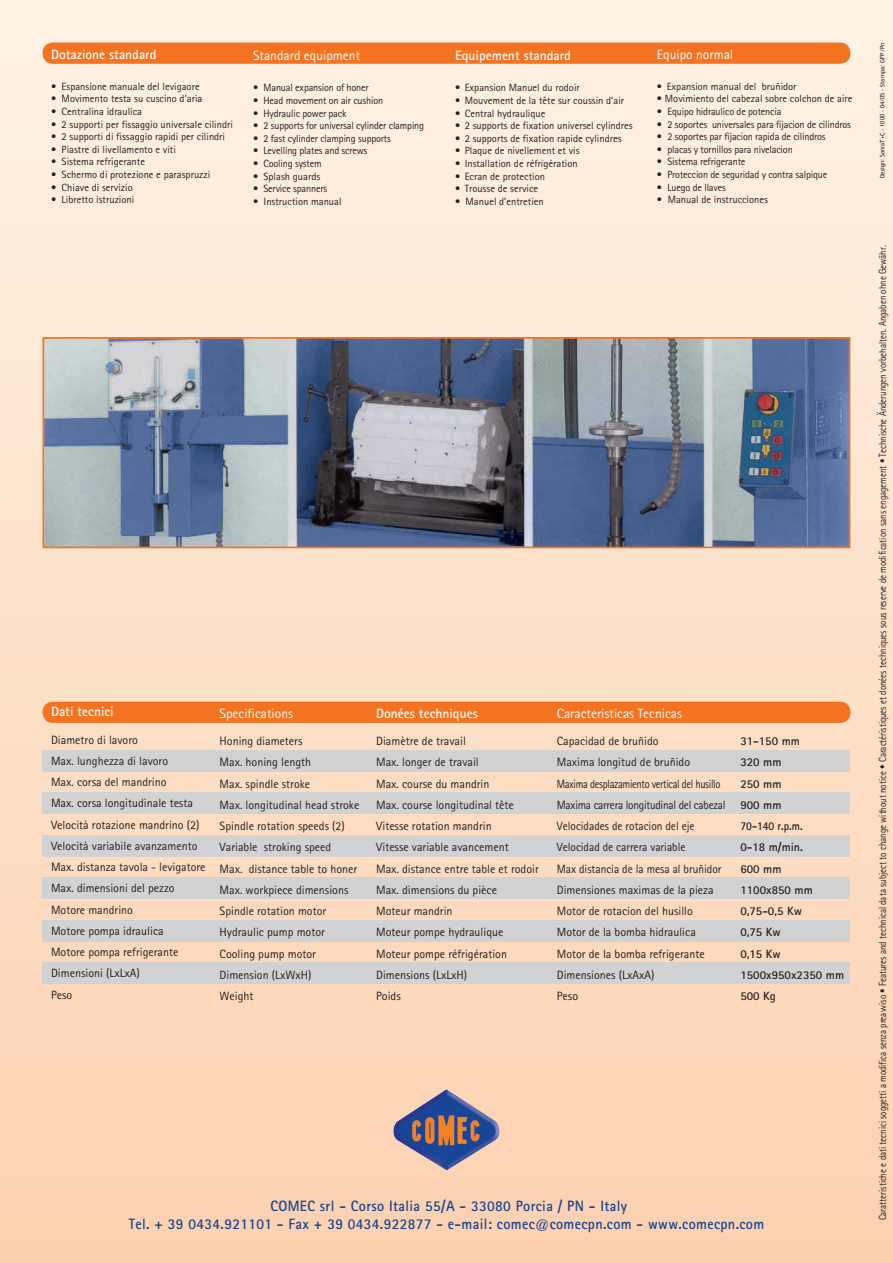
<style>
.page{position:relative;width:893px;height:1263px;background:#fff}
.page>*{position:absolute;margin:0;border:0;box-sizing:border-box;transform-origin:0 0}
.t1{font:700 15px/18px "Rotis Sans Serif";letter-spacing:.025em;color:#164391;text-align:center;scale:.95 1}
.t2{font:13.5px "Rotis Sans Serif";color:#fff}
.t3{font:700 13.5px "Rotis Sans Serif";color:#fff}
.t4{font:12px/21.3px "Rotis Sans Serif";color:#231f20}
.t5{font:700 12px/21.3px "Rotis Sans Serif";color:#231f20}
.t6{font:10.5px "Rotis Sans Serif";color:#231f20}
.t7{font:10.5px "Rotis Sans Serif";color:#231f20;scale:.85 1}
.t8{font:6px "Trebuchet MS";color:#231f20}
</style>
<div class="page">
<div style="left:0;top:0;width:893px;height:1263px;background:linear-gradient(to bottom,#fef2e3,#fcd1b0)"></div>
<div style="left:43px;top:702px;width:807px;height:21px;background:#f47321;border-radius:11px"></div>
<div style="left:43px;top:750px;width:807px;height:21px;background:#d1d2d4"></div>
<div style="left:43px;top:793px;width:807px;height:21px;background:#d1d2d4"></div>
<div style="left:43px;top:835px;width:807px;height:21px;background:#d1d2d4"></div>
<div style="left:43px;top:878px;width:807px;height:21px;background:#d1d2d4"></div>
<div style="left:43px;top:920px;width:807px;height:21px;background:#d1d2d4"></div>
<div style="left:43px;top:963px;width:807px;height:21px;background:#d1d2d4"></div>
<div style="left:43px;top:43px;width:807px;height:21px;background:#f47321;border-radius:10px"></div>
<img style="left:46px;top:340px;width:801px;height:205px">
<div style="left:43px;top:337px;width:807px;height:211px;border:2px solid #f47321"></div>
<img style="left:393px;top:1089px;width:106px;height:81px">
<p class="t3" style="left:51px;top:46px;width:107px">Dotazione standard</p>
<p class="t6" style="left:51px;top:80px;width:150px">• Espansione manuale del levigaore</p>
<p class="t6" style="left:51px;top:93px;width:153px">• Movimento testa su cuscino d’aria</p>
<p class="t6" style="left:51px;top:105px;width:93px">• Centralina idraulica</p>
<p class="t6" style="left:51px;top:118px;width:183px">• 2 supporti per fissaggio universale cilindri</p>
<p class="t6" style="left:51px;top:130px;width:176px">• 2 supporti di fissaggio rapidi per cilindri</p>
<p class="t6" style="left:51px;top:143px;width:126px">• Piastre di livellamento e viti</p>
<p class="t6" style="left:51px;top:156px;width:96px">• Sistema refrigerante</p>
<p class="t6" style="left:51px;top:168px;width:161px">• Schermo di protezione e paraspruzzi</p>
<p class="t6" style="left:51px;top:181px;width:83px">• Chiave di servizio</p>
<p class="t6" style="left:51px;top:193px;width:85px">• Libretto istruzioni</p>
<p class="t2" style="left:253px;top:48px;width:109px">Standard equipment</p>
<p class="t6" style="left:253px;top:82px;width:117px">• Manual expansion of honer</p>
<p class="t6" style="left:253px;top:94px;width:132px">• Head movement on air cushion</p>
<p class="t6" style="left:253px;top:107px;width:95px">• Hydraulic power pack</p>
<p class="t6" style="left:253px;top:119px;width:173px">• 2 supports for universal cylinder clamping</p>
<p class="t6" style="left:253px;top:132px;width:139px">• 2 fast cylinder clamping supports</p>
<p class="t6" style="left:253px;top:145px;width:116px">• Levelling plates and screws</p>
<p class="t6" style="left:253px;top:157px;width:70px">• Cooling system</p>
<p class="t6" style="left:253px;top:170px;width:69px">• Splash guards</p>
<p class="t6" style="left:253px;top:182px;width:76px">• Service spanners</p>
<p class="t6" style="left:253px;top:195px;width:90px">• Instruction manual</p>
<p class="t3" style="left:455px;top:47px;width:117px">Equipement standard</p>
<p class="t6" style="left:455px;top:82px;width:126px">• Expansion Manuel du rodoir</p>
<p class="t6" style="left:455px;top:94px;width:171px">• Mouvement de la tête sur coussin d’air</p>
<p class="t6" style="left:455px;top:107px;width:92px">• Central hydraulique</p>
<p class="t6" style="left:455px;top:119px;width:179px">• 2 supports de fixation universel cylindres</p>
<p class="t6" style="left:455px;top:132px;width:168px">• 2 supports de fixation rapide cylindres</p>
<p class="t6" style="left:455px;top:145px;width:126px">• Plaque de nivellement et vis</p>
<p class="t6" style="left:455px;top:157px;width:124px">• Installation de réfrigération</p>
<p class="t6" style="left:455px;top:170px;width:92px">• Ecran de protection</p>
<p class="t6" style="left:455px;top:182px;width:85px">• Trousse de service</p>
<p class="t6" style="left:455px;top:195px;width:90px">• Manuel d’entretien</p>
<p class="t2" style="left:657px;top:46px;width:78px">Equipo normal</p>
<p class="t6" style="left:657px;top:80px;width:141px">• Expansion manual del bruñidor</p>
<p class="t6" style="left:657px;top:93px;width:197px">• Movimiento del cabezal sobre colchon de aire</p>
<p class="t6" style="left:657px;top:105px;width:126px">• Equipo hidraulico de potencia</p>
<p class="t6" style="left:657px;top:118px;width:196px">• 2 soportes universales para fijacion de cilindros</p>
<p class="t6" style="left:657px;top:130px;width:170px">• 2 soportes par fijacion rapida de cilindros</p>
<p class="t6" style="left:657px;top:143px;width:137px">• placas y tornillos para nivelacion</p>
<p class="t6" style="left:657px;top:156px;width:90px">• Sistema refrigerante</p>
<p class="t6" style="left:657px;top:168px;width:172px">• Proteccion de seguridad y contra salpique</p>
<p class="t6" style="left:657px;top:181px;width:70px">• Luego de llaves</p>
<p class="t6" style="left:657px;top:193px;width:112px">• Manual de instrucciones</p>
<p class="t3" style="left:51px;top:703px;width:64px">Dati tecnici</p>
<p class="t4" style="left:51px;top:729px;width:156px">Diametro di lavoro<br>Max. lunghezza di lavoro<br>Max. corsa del mandrino<br>Max. corsa longitudinale testa<br>Velocità rotazione mandrino (2)<br>Velocità variabile avanzamento<br>Max. distanza tavola - levigatore<br>Max. dimensioni del pezzo<br>Motore mandrino<br>Motore pompa idraulica<br>Motore pompa refrigerante<br>Dimensioni (LxLxA)<br>Peso</p>
<p class="t2" style="left:220px;top:705px;width:75px">Specifications</p>
<p class="t4" style="left:220px;top:730px;width:141px">Honing diameters<br>Max. honing length<br>Max. spindle stroke<br>Max. longitudinal head stroke<br>Spindle rotation speeds (2)<br>Variable stroking speed<br>Max. distance table to honer<br>Max. workpiece dimensions<br>Spindle rotation motor<br>Hydraulic pump motor<br>Cooling pump motor<br>Dimension (LxWxH)<br>Weight</p>
<p class="t3" style="left:376px;top:705px;width:103px">Donées techniques</p>
<p class="t4" style="left:376px;top:730px;width:164px">Diamètre de travail<br>Max. longer de travail<br>Max. course du mandrin<br>Max. course longitudinal tête<br>Vitesse rotation mandrin<br>Vitesse variable avancement<br>Max. distance entre table et rodoir<br>Max. dimensions du pièce<br>Moteur mandrin<br>Moteur pompe hydraulique<br>Moteur pompe réfrigération<br>Dimensions (LxLxH)<br>Poids</p>
<p class="t2" style="left:557px;top:705px;width:127px">Caracteristicas Tecnicas</p>
<p class="t4" style="left:557px;top:730px;width:170px">Capacidad de bruñido<br>Maxima longitud de bruñido<br>Maxima desplazamiento vertical del husillo<br>Maxima carrera longitudinal del cabezal<br>Velocidades de rotacion del eje<br>Velocidad de carrera variable<br>Max distancia de la mesa al bruñidor<br>Dimensiones maximas de la pieza<br>Motor de rotacion del husillo<br>Motor de la bomba hidraulica<br>Motor de la bomba refrigerante<br>Dimensiones (LxAxA)<br>Peso</p>
<p class="t5" style="left:740px;top:730px;width:105px">31-150 mm<br>320 mm<br>250 mm<br>900 mm<br>70-140 r.p.m.<br>0-18 m/min.<br>600 mm<br>1100x850 mm<br>0,75-0,5 Kw<br>0,75 Kw<br>0,15 Kw<br>1500x950x2350 mm<br>500 Kg</p>
<p class="t1" style="left:129px;top:1196px;width:670px">COMEC srl - Corso Italia 55/A - 33080 Porcia / PN - Italy<br>Tel. + 39 0434.921101 - Fax + 39 0434.922877 - e-mail: comec@comecpn.com - www.comecpn.com</p>
<p class="t8" style="left:879px;top:178px;width:137px;rotate:-90deg">Design: SoniaT•C - 1000 - 04/05 - Stampa: GFP/Pn</p>
<p class="t7" style="left:876px;top:1220px;width:1148px;rotate:-90deg">Caratteristiche e dati tecnici soggetti a modifica senza preavviso • Features and technical data subject to change without notice • Caractéristiques et donées techniques sous reserve de modification sans engagement • Technische Änderungen vorbehalten. Angaben ohne Gewähr.</p>
</div>
